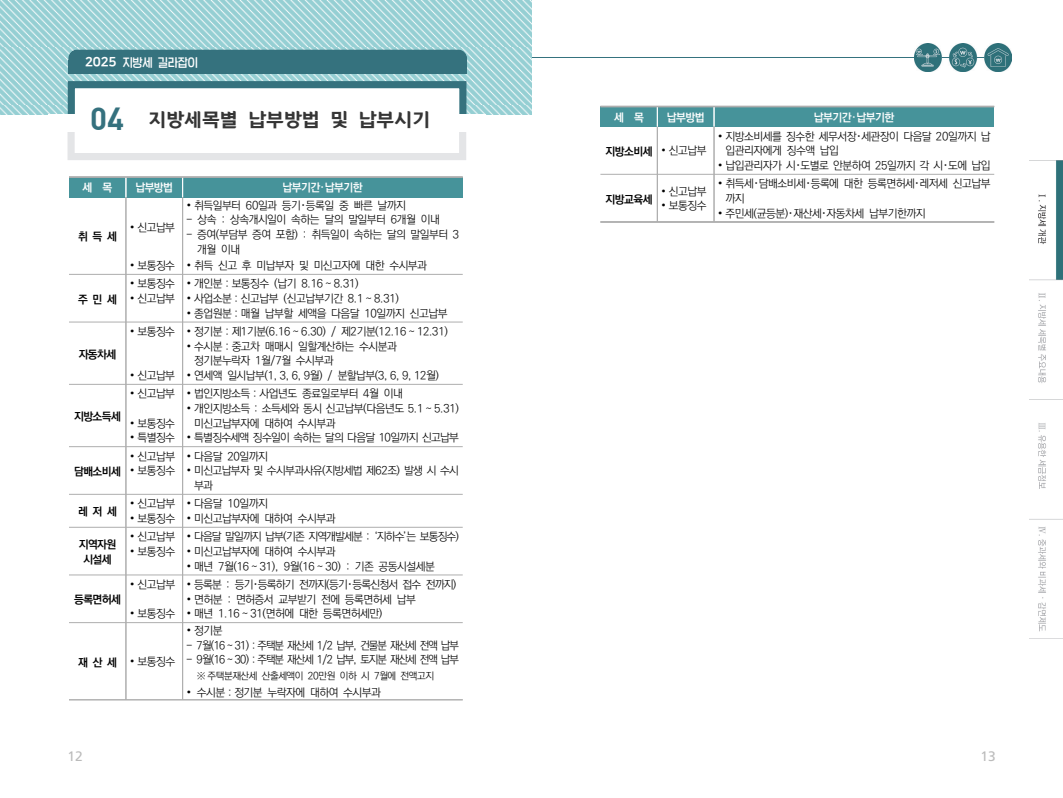
<style>
.page{position:relative;width:1063px;height:798px;background:#fff}
.page>*{position:absolute;margin:0;border:0;box-sizing:border-box;transform-origin:0 0}
.t1{font:21.25px "Yi Sun Shin Dotum B";color:#353535}
.t2{font:13.75px "Frutiger LT Std";color:#bbb}
.t3{font:11.88px "SD Nemony 2 c Basic Rg";letter-spacing:-.01em;color:#fff;scale:.93 1}
.t4{font:11.25px/14.6px "TT7 FCCDD19 t CID";letter-spacing:-.045em;color:#000}
.t5{font:11.25px "TT7 FCCDD19 t CID";letter-spacing:-.09em;color:#000}
.t6{font:11.25px/15px "TT8277 F28 Ft CID";letter-spacing:-.045em;color:#000;text-align:center}
.t7{font:11.25px "TT7 FCCDD19 t CID";letter-spacing:-.025em;color:#000}
.t8{font:11.25px "TT8277 F28 Ft CID";letter-spacing:-.045em;color:#fff}
.t9{font:11.25px "TT7 FCCDD19 t CID";letter-spacing:-.065em;color:#000}
.t10{font:10px "TT7 FCCDD19 t CID";letter-spacing:-.045em;color:#000}
.s1{font-family:"TTAE0 DF702 t CID";font-size:13px}
.s2{font-family:"Dinbol";font-size:31.25px;color:#35717e}
.s3{font-family:"Haansoft Batang"}
.s4{font-family:"TT8277 F28 Ft CID"}
.s5{font-family:"TT7 FCCDD19 t CID"}
</style>
<div class="page">
<hr style="left:531px;top:57px;width:465px;height:1px;background:#35727e">
<img style="left:915px;top:44px;width:96px;height:27px">
<img style="left:1030px;top:160px;width:33px;height:472px">
<div style="left:601px;top:106px;width:56px;height:21px;background:#46939a"></div>
<div style="left:657px;top:106px;width:57px;height:21px;background:#46939a"></div>
<div style="left:714px;top:106px;width:280px;height:21px;background:#46939a"></div>
<hr style="left:600px;top:174px;width:394px;height:1px;background:#aeaeae">
<svg style="left:714px;top:107px;width:1px;height:20px"></svg>
<hr style="left:714px;top:127px;width:1px;height:95px;background:#aeaeae">
<hr style="left:657px;top:127px;width:1px;height:95px;background:#aeaeae">
<svg style="left:657px;top:107px;width:1px;height:20px"></svg>
<hr style="left:600px;top:221px;width:394px;height:1px;background:#aeaeae">
<hr style="left:600px;top:106px;width:394px;height:1px;background:#aeaeae">
<div style="left:69px;top:177px;width:57px;height:20px;background:#46939a"></div>
<div style="left:126px;top:177px;width:57px;height:20px;background:#46939a"></div>
<div style="left:183px;top:177px;width:280px;height:20px;background:#46939a"></div>
<hr style="left:69px;top:274px;width:394px;height:1px;background:#aeaeae">
<hr style="left:69px;top:322px;width:394px;height:1px;background:#aeaeae">
<hr style="left:69px;top:384px;width:394px;height:1px;background:#aeaeae">
<hr style="left:69px;top:446px;width:394px;height:1px;background:#aeaeae">
<hr style="left:69px;top:494px;width:394px;height:1px;background:#aeaeae">
<hr style="left:69px;top:527px;width:394px;height:1px;background:#aeaeae">
<hr style="left:69px;top:574px;width:394px;height:1px;background:#aeaeae">
<hr style="left:69px;top:622px;width:394px;height:1px;background:#aeaeae">
<svg style="left:182px;top:178px;width:1px;height:19px"></svg>
<hr style="left:182px;top:197px;width:1px;height:502px;background:#aeaeae">
<hr style="left:126px;top:197px;width:1px;height:502px;background:#aeaeae">
<svg style="left:126px;top:178px;width:1px;height:19px"></svg>
<hr style="left:69px;top:699px;width:394px;height:1px;background:#aeaeae">
<hr style="left:69px;top:176px;width:394px;height:2px;background:#aeaeae">
<svg style="left:0;top:0;width:531px;height:114px;background:#a7d7da"></svg>
<svg style="left:68px;top:49px;width:399px;height:11px;background:#3d7984"></svg>
<div style="left:68px;top:60px;width:399px;height:14px;background:#35727e"></div>
<div style="left:68px;top:82px;width:398px;height:43px;background:#fff"></div>
<div style="left:68px;top:81px;width:398px;height:45px;border:7px solid #35727e"></div>
<div style="left:68px;top:114px;width:398px;height:46px;border:7px solid #e4e5e7"></div>
<div style="left:48px;top:114px;width:437px;height:18px;background:#fff"></div>
<p class="t3" style="left:85px;top:53px;width:123px"><span class="s1">2025</span> 지방세 길라잡이</p>
<p class="t1" style="left:90px;top:109px;width:341px"><span class="s2">04</span> 지방세목별 납부방법 및 납부시기</p>
<p class="t8" style="left:83px;top:182px;width:31px">세 목</p>
<p class="t8" style="left:135px;top:182px;width:39px">납부방법</p>
<p class="t8" style="left:282px;top:182px;width:82px">납부기간<span class="s3">･</span>납부기한</p>
<p class="t6" style="left:78px;top:229px;width:41px">취 득 세</p>
<p class="t4" style="left:186px;top:198px;width:221px"><span class="s3">∙</span> 취득일부터 60일과 등기<span class="s3">･</span>등록일 중 빠른 날까지</p>
<p class="t4" style="left:186px;top:213px;width:255px">- 상속 : 상속개시일이 속하는 달의 말일부터 6개월 이내</p>
<p class="t4" style="left:197px;top:227px;width:263px;text-indent:-11px">- 증여(부담부 증여 포함) : 취득일이 속하는 달의 말일부터 3 개월 이내</p>
<p class="t4" style="left:129px;top:259px;width:299px"><span class="s3">∙</span> 보통징수 <span class="s3">∙</span> 취득 신고 후 미납부자 및 미신고자에 대한 수시부과</p>
<p class="t4" style="left:129px;top:220px;width:47px"><span class="s3">∙</span> 신고납부</p>
<p class="t6" style="left:78px;top:292px;width:41px">주 민 세</p>
<p class="t6" style="left:79px;top:347px;width:39px">자동차세</p>
<p class="t6" style="left:74px;top:409px;width:49px">지방소득세</p>
<p class="t6" style="left:74px;top:464px;width:49px">담배소비세</p>
<p class="t4" style="left:129px;top:277px;width:47px"><span class="s3">∙</span> 보통징수 <span class="s3">∙</span> 신고납부</p>
<p class="t4" style="left:186px;top:277px;width:263px"><span class="s3">∙</span> 개인분：보통징수 (납기 8.16 ~ 8.31)<br><span class="s3">∙</span> 사업소분：신고납부 (신고납부기간 8.1 ~ 8.31)<br><span class="s3">∙</span> 종업원분：매월 납부할 세액을 다음달 10일까지 신고납부</p>
<p class="t4" style="left:129px;top:325px;width:47px"><span class="s3">∙</span> 보통징수</p>
<p class="t4" style="left:129px;top:368px;width:47px"><span class="s3">∙</span> 신고납부</p>
<p class="t4" style="left:129px;top:387px;width:47px"><span class="s3">∙</span> 신고납부</p>
<p class="t4" style="left:129px;top:416px;width:47px"><span class="s3">∙</span> 보통징수 <span class="s3">∙</span> 특별징수</p>
<p class="t7" style="left:186px;top:326px;width:263px"><span class="s3">∙</span> 정기분：제1기분(6.16 ~ 6.30) / 제2기분(12.16 ~ 12.31)</p>
<p class="t4" style="left:186px;top:339px;width:212px"><span class="s3">∙</span> 수시분：중고차 매매시 일할계산하는 수시분과</p>
<p class="t4" style="left:194px;top:354px;width:141px">정기분누락자 1월/7월 수시부과</p>
<p class="t4" style="left:186px;top:368px;width:254px"><span class="s3">∙</span> 연세액 일시납부(1, 3, 6, 9월) / 분할납부(3, 6, 9, 12월)</p>
<p class="t4" style="left:186px;top:387px;width:218px"><span class="s3">∙</span> 법인지방소득：사업년도 종료일로부터 4월 이내</p>
<p class="t4" style="left:186px;top:401px;width:274px"><span class="s3">∙</span> 개인지방소득 : 소득세와 동시 신고납부(다음년도 5.1 ~ 5.31)</p>
<p class="t4" style="left:194px;top:416px;width:143px">미신고납부자에 대하여 수시부과</p>
<p class="t9" style="left:186px;top:432px;width:274px"><span class="s3">∙</span> 특별징수세액 징수일이 속하는 달의 다음달 10일까지 신고납부</p>
<p class="t4" style="left:129px;top:449px;width:47px"><span class="s3">∙</span> 신고납부 <span class="s3">∙</span> 보통징수</p>
<p class="t4" style="left:186px;top:449px;width:83px"><span class="s3">∙</span> 다음달 20일까지</p>
<p class="t4" style="left:186px;top:464px;width:274px"><span class="s3">∙</span> 미신고납부자 및 수시부과사유(지방세법 제62조) 발생 시 수시</p>
<p class="t4" style="left:194px;top:478px;width:20px">부과</p>
<p class="t6" style="left:78px;top:504px;width:41px">레 저 세</p>
<p class="t4" style="left:129px;top:497px;width:47px"><span class="s3">∙</span> 신고납부 <span class="s3">∙</span> 보통징수</p>
<p class="t4" style="left:186px;top:497px;width:151px"><span class="s3">∙</span> 다음달 10일까지<br><span class="s3">∙</span> 미신고납부자에 대하여 수시부과</p>
<p class="t6" style="left:79px;top:537px;width:39px">지역자원 시설세</p>
<p class="t4" style="left:129px;top:530px;width:47px"><span class="s3">∙</span> 신고납부 <span class="s3">∙</span> 보통징수</p>
<p class="t4" style="left:186px;top:530px;width:274px"><span class="s3">∙</span> 다음달 말일까지 납부(기존 지역개발세분 : ‘지하수’는 보통징수) <span class="s3">∙</span> 미신고납부자에 대하여 수시부과<br><span class="s3">∙</span> 매년 7월(16 ~ 31), 9월(16 ~ 30) : 기존 공동시설세분</p>
<p class="t6" style="left:74px;top:592px;width:49px">등록면허세</p>
<p class="t4" style="left:186px;top:577px;width:272px"><span class="s3">∙</span> 등록분 : 등기<span class="s3">･</span>등록하기 전까지(등기<span class="s3">･</span>등록신청서 접수 전까지) <span class="s3">∙</span> 면허분 : 면허증서 교부받기 전에 등록면허세 납부<br><span class="s3">∙</span> 매년 1.16 ~ 31(면허에 대한 등록면허세만)</p>
<p class="t4" style="left:129px;top:577px;width:47px"><span class="s3">∙</span> 신고납부</p>
<p class="t4" style="left:129px;top:607px;width:47px"><span class="s3">∙</span> 보통징수</p>
<p class="t4" style="left:78px;top:654px;width:99px"><span class="s4">재 산 세</span> <span class="s3">∙</span> 보통징수</p>
<p class="t4" style="left:186px;top:623px;width:38px"><span class="s3">∙</span> 정기분</p>
<p class="t5" style="left:186px;top:639px;width:274px">- 7월(16 ~ 31)：주택분 재산세 1/2 납부, 건물분 재산세 전액 납부</p>
<p class="t5" style="left:186px;top:654px;width:274px">- 9월(16 ~ 30)：주택분 재산세 1/2 납부, 토지분 재산세 전액 납부</p>
<p class="t10" style="left:197px;top:671px;width:239px">※ 주택분재산세 산출세액이 20만원 이하 시 7월에 전액고지</p>
<p class="t4" style="left:186px;top:685px;width:196px"><span class="s3">∙</span> 수시분：정기분 누락자에 대하여 수시부과</p>
<p class="t2" style="left:67px;top:747px;width:17px">12</p>
<p class="t8" style="left:614px;top:111px;width:31px">세 목</p>
<p class="t8" style="left:667px;top:111px;width:39px">납부방법</p>
<p class="t8" style="left:814px;top:111px;width:82px">납부기간<span class="s3">･</span>납부기한</p>
<p class="t6" style="left:606px;top:144px;width:103px">지방소비세 <span class="s3">∙</span> <span class="s5">신고납부</span></p>
<p class="t4" style="left:718px;top:129px;width:274px"><span class="s3">∙</span> 지방소비세를 징수한 세무서장<span class="s3">･</span>세관장이 다음달 20일까지 납</p>
<p class="t4" style="left:726px;top:144px;width:115px">입관리자에게 징수액 납입</p>
<p class="t4" style="left:718px;top:159px;width:274px"><span class="s3">∙</span> 납입관리자가 시<span class="s3">･</span>도별로 안분하여 25일까지 각 시<span class="s3">･</span>도에 납입</p>
<p class="t6" style="left:606px;top:192px;width:49px">지방교육세</p>
<p class="t4" style="left:661px;top:184px;width:47px"><span class="s3">∙</span> 신고납부 <span class="s3">∙</span> 보통징수</p>
<p class="t4" style="left:718px;top:177px;width:274px"><span class="s3">∙</span> 취득세<span class="s3">･</span>담배소비세<span class="s3">･</span>등록에 대한 등록면허세<span class="s3">･</span>레저세 신고납부</p>
<p class="t4" style="left:726px;top:192px;width:21px">까지</p>
<p class="t4" style="left:718px;top:206px;width:209px"><span class="s3">∙</span> 주민세(균등분)<span class="s3">･</span>재산세<span class="s3">･</span>자동차세 납부기한까지</p>
<p class="t2" style="left:980px;top:747px;width:17px">13</p>
</div>
